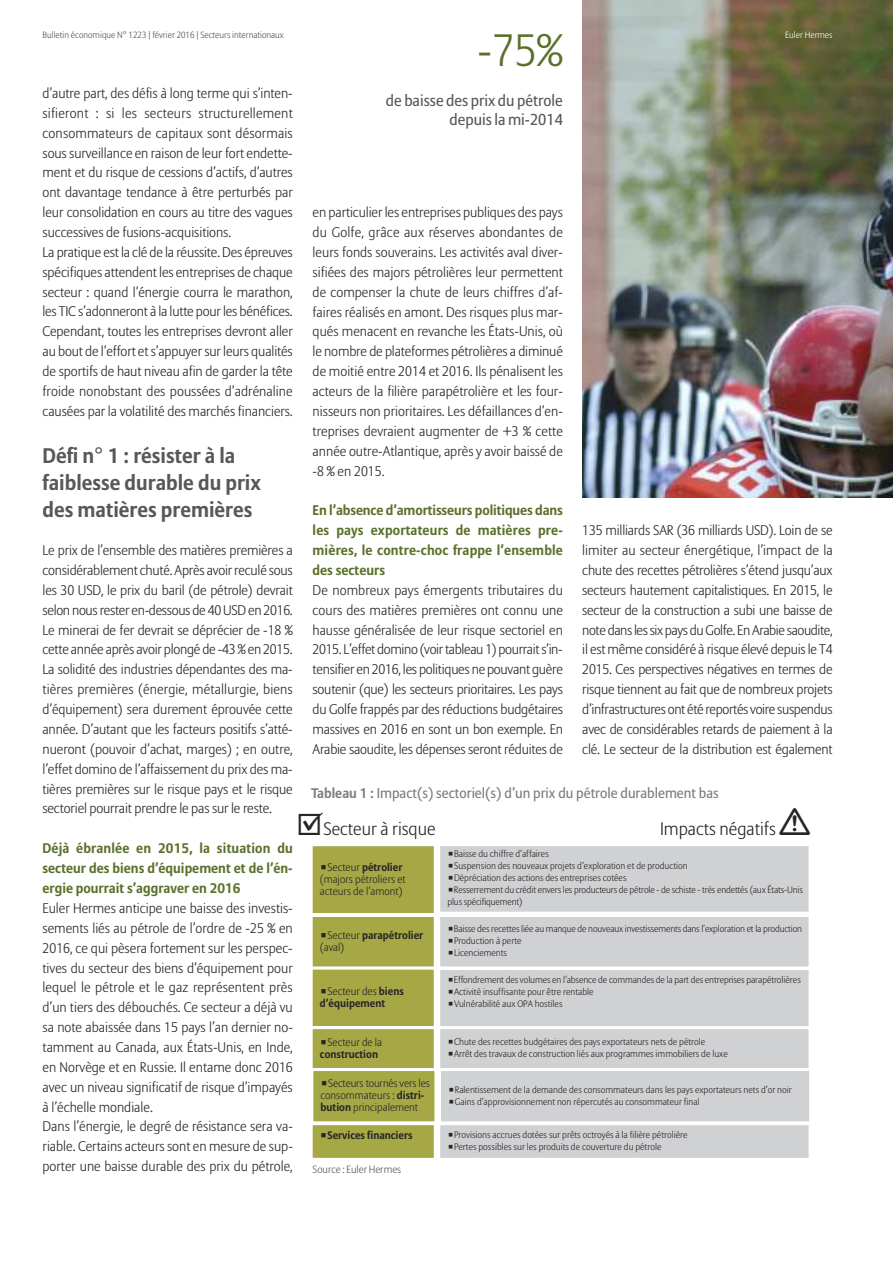
<style>
.page{position:relative;width:893px;height:1263px;background:#fff}
.page>*{position:absolute;margin:0;border:0;box-sizing:border-box;transform-origin:0 0}
.t1{font:300 45px "Allianz Sans";color:#5b702a}
.t2{font:700 21px/27px "Allianz Sans";color:#57585b}
.t3{font:300 18px "Allianz Sans";color:#272526}
.t4{font:15.75px/20px "Allianz Sans";color:#57585b;text-align:right}
.t5{font:14.25px "Allianz Sans";color:#7d7c7d}
.t6{font:300 13.8px/19.8px "Allianz Sans";color:#272526;text-align:justify}
.t7{font:700 13.8px/19.8px "Allianz Sans";color:#5b702a;text-align:justify}
.t8{font:300 10.8px/12px "Allianz Sans";color:#272526}
.t9{font:700 10.8px/12px "Allianz Sans";color:#272526}
.t10{font:300 10.5px "Allianz Sans";color:#57585b}
.t11{font:300 9.3px/12px "Allianz Sans";color:#272526}
.t12{font:300 9px "Allianz Sans";color:#525152}
.t13{font:300 9px "Allianz Sans";color:#fff}
.s1{font-weight:700;font-size:13.8px;color:#7e8083}
.s2{font-size:30px}
.s3{font-weight:700}
.s4{font-weight:300}
</style>
<div class="page">
<img style="left:582px;top:0;width:311px;height:497px">
<div style="left:313px;top:846px;width:121px;height:67px;background:#a5a845"></div>
<div style="left:311px;top:845px;width:124px;height:70px;border:2px solid #fff"></div>
<div style="left:313px;top:917px;width:121px;height:49px;background:#a5a845"></div>
<div style="left:311px;top:915px;width:124px;height:53px;border:2px solid #fff"></div>
<div style="left:313px;top:969px;width:121px;height:57px;background:#a5a845"></div>
<div style="left:311px;top:968px;width:124px;height:60px;border:2px solid #fff"></div>
<div style="left:313px;top:1029px;width:121px;height:39px;background:#a5a845"></div>
<div style="left:311px;top:1028px;width:124px;height:41px;border:2px solid #fff"></div>
<div style="left:313px;top:1071px;width:121px;height:50px;background:#a5a845"></div>
<div style="left:312px;top:1069px;width:124px;height:54px;border:2px solid #fff"></div>
<div style="left:313px;top:1125px;width:121px;height:33px;background:#a5a845"></div>
<div style="left:311px;top:1124px;width:124px;height:35px;border:2px solid #fff"></div>
<div style="left:440px;top:846px;width:369px;height:66px;background:#d0d1d3"></div>
<div style="left:439px;top:845px;width:371px;height:68px;border:2px solid #fff"></div>
<div style="left:440px;top:917px;width:369px;height:49px;background:#d0d1d3"></div>
<div style="left:439px;top:915px;width:371px;height:53px;border:2px solid #fff"></div>
<div style="left:440px;top:970px;width:369px;height:56px;background:#d0d1d3"></div>
<div style="left:440px;top:1029px;width:369px;height:39px;background:#d0d1d3"></div>
<div style="left:441px;top:1071px;width:368px;height:50px;background:#d0d1d3"></div>
<div style="left:439px;top:1069px;width:372px;height:54px;border:2px solid #fff"></div>
<div style="left:440px;top:1125px;width:369px;height:33px;background:#d0d1d3"></div>
<p class="t12" style="left:43px;top:31px;width:243px">Bulletin économique N° 1223 | février 2016 | Secteurs internationaux</p>
<p class="t13" style="left:785px;top:31px;width:49px">Euler Hermes</p>
<h1 class="t1" style="left:477px;top:32px;width:87px">-75%</h1>
<p class="t4" style="left:386px;top:91px;width:179px">de baisse des prix du pétrole depuis la mi-2014</p>
<p class="t6" style="left:43px;top:84px;width:252px;text-align:left">d’autre part, des défis à long terme qui s’inten&shy;sifieront : si les secteurs structurellement consommateurs de capitaux sont désormais sous surveillance en raison de leur fort endette&shy;ment et du risque de cessions d’actifs, d’autres ont davantage tendance à être perturbés par leur consolidation en cours au titre des vagues successives de fusions-acquisitions.<br>La pratique est la clé de la réussite. Des épreuves spécifiques attendent les entreprises de chaque secteur : quand l’énergie courra le marathon, les TIC s’adonneront à la lutte pour les bénéfices.<br>Cependant, toutes les entreprises devront aller au bout de l’effort et s’appuyer sur leurs qualités de sportifs de haut niveau afin de garder la tête froide nonobstant des poussées d’adrénaline causées par la volatilité des marchés financiers.</p>
<h2 class="t2" style="left:43px;top:444px;width:220px">Défi n° 1 : résister à la faiblesse durable du prix des matières premières</h2>
<p class="t6" style="left:43px;top:541px;width:252px">Le prix de l’ensemble des matières premières a considérablement chuté. Après avoir reculé sous les 30 USD, le prix du baril (de pétrole) devrait selon nous rester en-dessous de 40 USD en 2016.<br>Le minerai de fer devrait se déprécier de -18 % cette année après avoir plongé de -43 % en 2015.<br>La solidité des industries dépendantes des ma&shy;tières premières (énergie, métallurgie, biens d’équipement) sera durement éprouvée cette année. D’autant que les facteurs positifs s’atté&shy;nueront (pouvoir d’achat, marges) ; en outre, l’effet domino de l’affaissement du prix des ma&shy;tières premières sur le risque pays et le risque sectoriel pourrait prendre le pas sur le reste.</p>
<p class="t7" style="left:43px;top:840px;width:252px">Déjà ébranlée en 2015, la situation du secteur des biens d’équipement et de l’én&shy;ergie pourrait s’aggraver en 2016</p>
<p class="t6" style="left:43px;top:899px;width:252px;text-align:left">Euler Hermes anticipe une baisse des investis&shy;sements liés au pétrole de l’ordre de -25 % en 2016, ce qui pèsera fortement sur les perspec&shy;tives du secteur des biens d’équipement pour lequel le pétrole et le gaz représentent près d’un tiers des débouchés. Ce secteur a déjà vu sa note abaissée dans 15 pays l’an dernier no&shy;tamment au Canada, aux États-Unis, en Inde, en Norvège et en Russie. Il entame donc 2016 avec un niveau significatif de risque d’impayés à l’échelle mondiale.<br>Dans l’énergie, le degré de résistance sera va&shy;riable. Certains acteurs sont en mesure de sup&shy;porter une baisse durable des prix du pétrole,</p>
<p class="t6" style="left:313px;top:204px;width:252px">en particulier les entreprises publiques des pays du Golfe, grâce aux réserves abondantes de leurs fonds souverains. Les activités aval diver&shy;sifiées des majors pétrolières leur permettent de compenser la chute de leurs chiffres d’af&shy;faires réalisés en amont. Des risques plus mar&shy;qués menacent en revanche les États-Unis, où le nombre de plateformes pétrolières a diminué de moitié entre 2014 et 2016. Ils pénalisent les acteurs de la filière parapétrolière et les four&shy;nisseurs non prioritaires. Les défaillances d’en&shy;treprises devraient augmenter de +3 % cette année outre-Atlantique, après y avoir baissé de -8 % en 2015.</p>
<p class="t7" style="left:313px;top:502px;width:252px">En l’absence d’amortisseurs politiques dans les pays exportateurs de matières pre&shy;mières, le contre-choc frappe l’ensemble des secteurs</p>
<p class="t6" style="left:313px;top:581px;width:252px">De nombreux pays émergents tributaires du cours des matières premières ont connu une hausse généralisée de leur risque sectoriel en 2015. L’effet domino (voir tableau 1) pourrait s’in&shy;tensifier en 2016, les politiques ne pouvant guère soutenir (que) les secteurs prioritaires. Les pays du Golfe frappés par des réductions budgétaires massives en 2016 en sont un bon exemple. En Arabie saoudite, les dépenses seront réduites de</p>
<p class="t6" style="left:582px;top:522px;width:252px">135 milliards SAR (36 milliards USD). Loin de se limiter au secteur énergétique, l’impact de la chute des recettes pétrolières s’étend jusqu’aux secteurs hautement capitalistiques. En 2015, le secteur de la construction a subi une baisse de note dans les six pays du Golfe. En Arabie saoudite, il est même considéré à risque élevé depuis le T4<br>2015. Ces perspectives négatives en termes de risque tiennent au fait que de nombreux projets d’infrastructures ont été reportés voire suspendus avec de considérables retards de paiement à la clé. Le secteur de la distribution est également</p>
<p class="t5" style="left:311px;top:787px;width:409px"><span class="s1">Tableau 1 :</span> Impact(s) sectoriel(s) d’un prix du pétrole durablement bas</p>
<h3 class="t3" style="left:299px;top:821px;width:138px">☑Secteur à risque</h3>
<h3 class="t3" style="left:660px;top:821px;width:151px">Impacts négatifs <span class="s2">⚠</span></h3>
<p class="t11" style="left:447px;top:849px;width:357px">◾Baisse du chiffre d’affaires<br>◾Suspension des nouveaux projets d’exploration et de production<br>◾Dépréciation des actions des entreprises cotées<br>◾Resserrement du crédit envers les producteurs de pétrole - de schiste - très endettés (aux États-Unis plus spécifiquement)</p>
<p class="t11" style="left:447px;top:924px;width:356px">◾Baisse des recettes liée au manque de nouveaux investissements dans l’exploration et la production ◾Production à perte<br>◾Licenciements</p>
<p class="t11" style="left:447px;top:974px;width:355px">◾Effondrement des volumes en l’absence de commandes de la part des entreprises parapétrolières ◾Activité insuffisante pour être rentable<br>◾Vulnérabilité aux OPA hostiles</p>
<p class="t11" style="left:447px;top:1037px;width:282px">◾Chute des recettes budgétaires des pays exportateurs nets de pétrole ◾Arrêt des travaux de construction liés aux programmes immobiliers de luxe</p>
<p class="t11" style="left:448px;top:1084px;width:345px">◾Ralentissement de la demande des consommateurs dans les pays exportateurs nets d’or noir ◾Gains d’approvisionnement non répercutés au consommateur final</p>
<p class="t11" style="left:447px;top:1129px;width:242px">◾Provisions accrues dotées sur prêts octroyés à la filière pétrolière ◾Pertes possibles sur les produits de couverture du pétrole</p>
<p class="t8" style="left:320px;top:862px;width:87px">◾Secteur <span class="s3">pétrolier </span>(majors pétroliers et acteurs de l’amont)</p>
<p class="t8" style="left:320px;top:930px;width:105px">◾Secteur <span class="s3">parapétrolier </span>(aval)</p>
<p class="t9" style="left:320px;top:986px;width:85px"><span class="s4">◾Secteur des</span> biens d’équipement</p>
<p class="t8" style="left:320px;top:1037px;width:64px">◾Secteur de la</p>
<p class="t9" style="left:320px;top:1049px;width:60px">construction</p>
<p class="t8" style="left:321px;top:1078px;width:111px">◾Secteurs tournés vers les consommateurs : <span class="s3">distri&shy;bution</span> principalement</p>
<p class="t9" style="left:320px;top:1130px;width:94px"><span class="s4">◾</span>Services financiers</p>
<p class="t10" style="left:313px;top:1165px;width:90px">Source : Euler Hermes</p>
</div>
